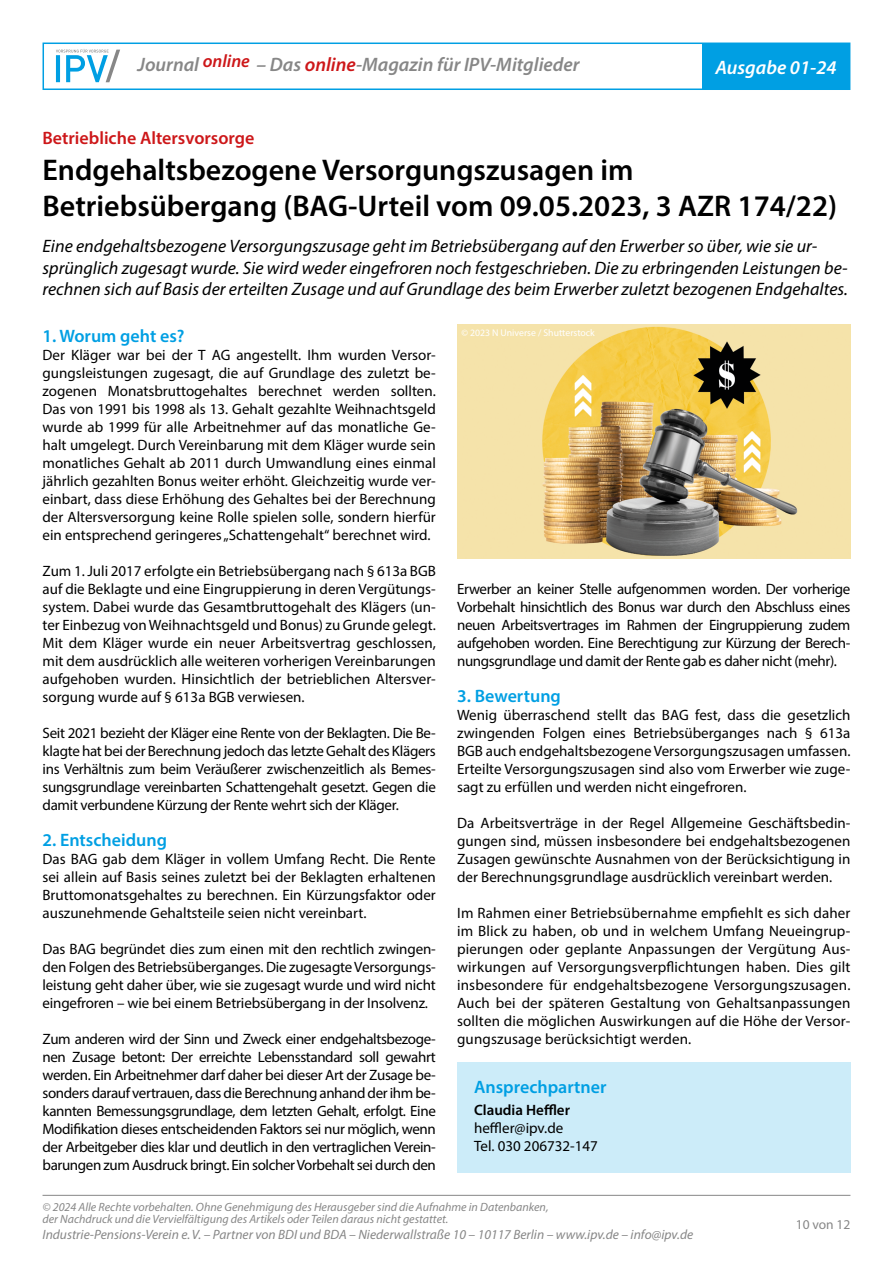
<style>
.page{position:relative;width:893px;height:1263px;background:#fff}
.page>*{position:absolute;margin:0;border:0;box-sizing:border-box;transform-origin:0 0}
.t1{font:600 30px/36px "Myriad Pro";color:#000}
.t2{font:italic 600 19.5px "Myriad Pro";color:#878787}
.t3{font:italic 600 19.5px "Myriad Pro";color:#fff}
.t4{font:italic 18px/21.6px "Myriad Pro";color:#000}
.t5{font:600 18px "Myriad Pro";color:#009fe3}
.t6{font:600 18px "Myriad Pro";color:#cd1719}
.t7{font:15px/18px "Myriad Pro";color:#000;text-align:justify}
.t8{font:600 15px "Myriad Pro";color:#000}
.t9{font:italic 13.5px "Myriad Pro";color:#878787}
.t10{font:13.5px "Myriad Pro";color:#878787}
.t11{font:italic 12px/12px "Myriad Pro";color:#878787}
.t12{font:9.75px "Myriad Pro";color:#fff}
.s1{color:#cd1719}
</style>
<div class="page">
<div style="left:43px;top:43px;width:807px;height:47px;border:2px solid #009fe3"></div>
<div style="left:702px;top:44px;width:148px;height:45px;background:#009fe3"></div>
<hr style="left:43px;top:1195px;width:807px;height:1px;background:#878787">
<svg style="left:56px;top:49px;width:64px;height:33px"></svg>
<img style="left:457px;top:324px;width:393px;height:234px">
<div style="left:457px;top:1062px;width:393px;height:110px;background:#ccecf9"></div>
<h2 class="t2" style="left:138px;top:52px;width:444px">Journal <sup>online</sup> – Das <span class="s1">online</span>-Magazin für IPV-Mitglieder</h2>
<h2 class="t3" style="left:715px;top:55px;width:123px">Ausgabe 01-24</h2>
<p class="t6" style="left:43px;top:127px;width:213px">Betriebliche Altersvorsorge</p>
<h1 class="t1" style="left:43px;top:151px;width:796px">Endgehaltsbezogene Versorgungszusagen im<br>Betriebsübergang (BAG-Urteil vom 09.05.2023, 3 AZR 174/22)</h1>
<p class="t4" style="left:43px;top:235px;width:807px">Eine endgehaltsbezogene Versorgungszusage geht im Betriebsübergang auf den Erwerber so über, wie sie ur&shy;sprünglich zugesagt wurde. Sie wird weder eingefroren noch festgeschrieben. Die zu erbringenden Leistungen be&shy;rechnen sich auf Basis der erteilten Zusage und auf Grundlage des beim Erwerber zuletzt bezogenen Endgehaltes.</p>
<p class="t5" style="left:43px;top:325px;width:144px">1. Worum geht es?</p>
<p class="t7" style="left:43px;top:346px;width:395px">Der Kläger war bei der T AG angestellt. Ihm wurden Versor&shy;gungsleistungen zugesagt, die auf Grundlage des zuletzt be&shy;zogenen Monatsbruttogehaltes berechnet werden sollten.<br>Das von 1991 bis 1998 als 13. Gehalt gezahlte Weihnachtsgeld wurde ab 1999 für alle Arbeitnehmer auf das monatliche Ge&shy;halt umgelegt. Durch Vereinbarung mit dem Kläger wurde sein monatliches Gehalt ab 2011 durch Umwandlung eines einmal jährlich gezahlten Bonus weiter erhöht. Gleichzeitig wurde ver&shy;einbart, dass diese Erhöhung des Gehaltes bei der Berechnung der Altersversorgung keine Rolle spielen solle, sondern hierfür ein entsprechend geringeres „Schattengehalt“ berechnet wird.</p>
<p class="t7" style="left:43px;top:562px;width:395px">Zum 1. Juli 2017 erfolgte ein Betriebsübergang nach § 613a BGB auf die Beklagte und eine Eingruppierung in deren Vergütungs&shy;system. Dabei wurde das Gesamtbruttogehalt des Klägers (un&shy;ter Einbezug von Weihnachtsgeld und Bonus) zu Grunde gelegt.<br>Mit dem Kläger wurde ein neuer Arbeitsvertrag geschlossen, mit dem ausdrücklich alle weiteren vorherigen Vereinbarungen aufgehoben wurden. Hinsichtlich der betrieblichen Altersver&shy;sorgung wurde auf § 613a BGB verwiesen.</p>
<p class="t7" style="left:43px;top:724px;width:395px">Seit 2021 bezieht der Kläger eine Rente von der Beklagten. Die Be&shy;klagte hat bei der Berechnung jedoch das letzte Gehalt des Klägers ins Verhältnis zum beim Veräußerer zwischenzeitlich als Bemes&shy;sungsgrundlage vereinbarten Schattengehalt gesetzt. Gegen die damit verbundene Kürzung der Rente wehrt sich der Kläger.</p>
<p class="t5" style="left:43px;top:829px;width:126px">2. Entscheidung</p>
<p class="t7" style="left:43px;top:850px;width:395px">Das BAG gab dem Kläger in vollem Umfang Recht. Die Rente sei allein auf Basis seines zuletzt bei der Beklagten erhaltenen Bruttomonatsgehaltes zu berechnen. Ein Kürzungsfaktor oder auszunehmende Gehaltsteile seien nicht vereinbart.</p>
<p class="t7" style="left:43px;top:940px;width:395px">Das BAG begründet dies zum einen mit den rechtlich zwingen&shy;den Folgen des Betriebsüberganges. Die zugesagte Versorgungs&shy;leistung geht daher über, wie sie zugesagt wurde und wird nicht eingefroren – wie bei einem Betriebsübergang in der Insolvenz.</p>
<p class="t7" style="left:43px;top:1030px;width:395px">Zum anderen wird der Sinn und Zweck einer endgehaltsbezoge&shy;nen Zusage betont: Der erreichte Lebensstandard soll gewahrt werden. Ein Arbeitnehmer darf daher bei dieser Art der Zusage be&shy;sonders darauf vertrauen, dass die Berechnung anhand der ihm be&shy;kannten Bemessungsgrundlage, dem letzten Gehalt, erfolgt. Eine Modifikation dieses entscheidenden Faktors sei nur möglich, wenn der Arbeitgeber dies klar und deutlich in den vertraglichen Verein&shy;barungen zum Ausdruck bringt. Ein solcher Vorbehalt sei durch den</p>
<p class="t12" style="left:461px;top:327px;width:135px">© 2023 N Universe / Shutterstock</p>
<p class="t7" style="left:457px;top:580px;width:395px">Erwerber an keiner Stelle aufgenommen worden. Der vorherige Vorbehalt hinsichtlich des Bonus war durch den Abschluss eines neuen Arbeitsvertrages im Rahmen der Eingruppierung zudem aufgehoben worden. Eine Berechtigung zur Kürzung der Berech&shy;nungsgrundlage und damit der Rente gab es daher nicht (mehr).</p>
<p class="t5" style="left:457px;top:685px;width:105px">3. Bewertung</p>
<p class="t7" style="left:457px;top:706px;width:395px">Wenig überraschend stellt das BAG fest, dass die gesetzlich zwingenden Folgen eines Betriebsüberganges nach § 613a BGB auch endgehaltsbezogene Versorgungszusagen umfassen.<br>Erteilte Versorgungszusagen sind also vom Erwerber wie zuge&shy;sagt zu erfüllen und werden nicht eingefroren.</p>
<p class="t7" style="left:457px;top:814px;width:395px">Da Arbeitsverträge in der Regel Allgemeine Geschäftsbedin&shy;gungen sind, müssen insbesondere bei endgehaltsbezogenen Zusagen gewünschte Ausnahmen von der Berücksichtigung in der Berechnungsgrundlage ausdrücklich vereinbart werden.</p>
<p class="t7" style="left:457px;top:904px;width:395px">Im Rahmen einer Betriebsübernahme empfiehlt es sich daher im Blick zu haben, ob und in welchem Umfang Neueingrup&shy;pierungen oder geplante Anpassungen der Vergütung Aus&shy;wirkungen auf Versorgungsverpflichtungen haben. Dies gilt insbesondere für endgehaltsbezogene Versorgungszusagen.<br>Auch bei der späteren Gestaltung von Gehaltsanpassungen sollten die möglichen Auswirkungen auf die Höhe der Versor&shy;gungszusage berücksichtigt werden.</p>
<p class="t5" style="left:474px;top:1075px;width:134px">Ansprechpartner</p>
<p class="t8" style="left:474px;top:1100px;width:97px">Claudia Heffler</p>
<p class="t7" style="left:474px;top:1118px;width:125px">heffler@ipv.de<br>Tel. 030 206732-147</p>
<p class="t11" style="left:43px;top:1200px;width:507px">© 2024 Alle Rechte vorbehalten. Ohne Genehmigung des Herausgeber sind die Aufnahme in Datenbanken, der Nachdruck und die Vervielfältigung des Artikels oder Teilen daraus nicht gestattet.</p>
<p class="t9" style="left:43px;top:1226px;width:652px">Industrie-Pensions-Verein e.V. – Partner von BDI und BDA – Niederwallstraße 10 – 10117 Berlin – www.ipv.de – info@ipv.de</p>
<p class="t10" style="left:796px;top:1216px;width:56px">10 von 12</p>
</div>
